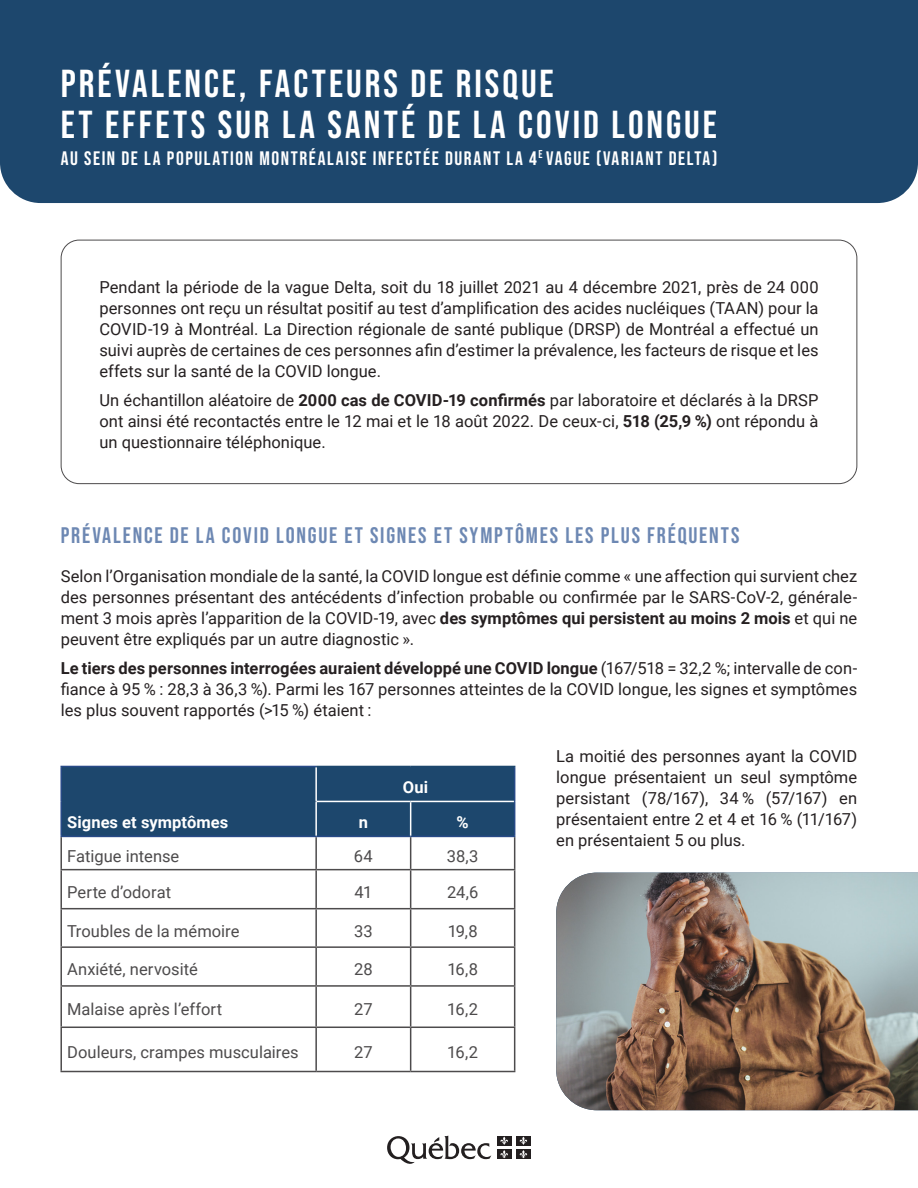
<style>
.page{position:relative;width:918px;height:1188px;background:#fff}
.page>*{position:absolute;margin:0;border:0;box-sizing:border-box;transform-origin:0 0}
._50_Header_gray_C_Be{font:700 39px/40.5px "Bebas Neue Pro";letter-spacing:.08em;color:#fff}
._50_Header_gray_C_Be-2{font:700 22.5px "Bebas Neue Pro";letter-spacing:.085em;color:#6d88b3}
._50_Header_gray_C_Be-3{font:19.5px "Bebas Neue";letter-spacing:.08em;color:#fff}
._8_12_Content_gray_R{font:16.5px/21px "Roboto";color:#252021;text-align:justify}
._7_Content_gray_Robo{font:16.5px "Roboto";color:#4d4b4c}
._7_Content_gray_C_Ro{font:16.5px "Roboto";letter-spacing:-.005em;color:#4d4b4c}
._7_Content_gray_Robo-2{font:700 16.5px "Roboto";letter-spacing:.005em;color:#fff}
._7_Content_gray_C_Ro-2{font:700 16.5px "Roboto";color:#fff}
.s1{font-weight:700}
</style>
<div class="page">
<div style="left:0;top:0;width:918px;height:203px;background:#1d476d"></div>
<img style="left:556px;top:873px;width:362px;height:237px">
<div style="left:61px;top:240px;width:796px;height:244px;border:1px solid #4d4b4c;border-radius:18px"></div>
<div style="left:62px;top:767px;width:452px;height:69px;background:#1d476d"></div>
<svg style="left:62px;top:837px;width:452px;height:234px"></svg>
<hr style="left:60px;top:837px;width:2px;height:32px;background:#4d4b4c">
<hr style="left:315px;top:837px;width:2px;height:32px;background:#4d4b4c">
<hr style="left:410px;top:837px;width:1px;height:32px;background:#4d4b4c">
<hr style="left:514px;top:837px;width:1px;height:32px;background:#4d4b4c">
<hr style="left:60px;top:869px;width:256px;height:1px;background:#4d4b4c">
<hr style="left:60px;top:870px;width:2px;height:38px;background:#4d4b4c">
<hr style="left:316px;top:869px;width:95px;height:1px;background:#4d4b4c">
<hr style="left:315px;top:870px;width:2px;height:38px;background:#4d4b4c">
<hr style="left:411px;top:869px;width:104px;height:1px;background:#4d4b4c">
<hr style="left:410px;top:870px;width:1px;height:38px;background:#4d4b4c">
<hr style="left:514px;top:870px;width:1px;height:38px;background:#4d4b4c">
<hr style="left:60px;top:908px;width:256px;height:1px;background:#4d4b4c">
<hr style="left:60px;top:909px;width:2px;height:37px;background:#4d4b4c">
<hr style="left:316px;top:908px;width:95px;height:1px;background:#4d4b4c">
<hr style="left:315px;top:909px;width:2px;height:37px;background:#4d4b4c">
<hr style="left:411px;top:908px;width:104px;height:1px;background:#4d4b4c">
<hr style="left:410px;top:909px;width:1px;height:37px;background:#4d4b4c">
<hr style="left:514px;top:909px;width:1px;height:37px;background:#4d4b4c">
<hr style="left:60px;top:946px;width:256px;height:2px;background:#4d4b4c">
<hr style="left:60px;top:948px;width:2px;height:37px;background:#4d4b4c">
<hr style="left:316px;top:946px;width:95px;height:2px;background:#4d4b4c">
<hr style="left:315px;top:948px;width:2px;height:37px;background:#4d4b4c">
<hr style="left:411px;top:946px;width:104px;height:2px;background:#4d4b4c">
<hr style="left:410px;top:948px;width:1px;height:37px;background:#4d4b4c">
<hr style="left:514px;top:948px;width:1px;height:37px;background:#4d4b4c">
<hr style="left:60px;top:985px;width:256px;height:2px;background:#4d4b4c">
<hr style="left:60px;top:987px;width:2px;height:40px;background:#4d4b4c">
<hr style="left:316px;top:985px;width:95px;height:2px;background:#4d4b4c">
<hr style="left:315px;top:987px;width:2px;height:40px;background:#4d4b4c">
<hr style="left:411px;top:985px;width:104px;height:2px;background:#4d4b4c">
<hr style="left:410px;top:987px;width:1px;height:40px;background:#4d4b4c">
<hr style="left:514px;top:987px;width:1px;height:40px;background:#4d4b4c">
<hr style="left:60px;top:1027px;width:256px;height:1px;background:#4d4b4c">
<hr style="left:60px;top:1028px;width:2px;height:43px;background:#4d4b4c">
<hr style="left:316px;top:1027px;width:95px;height:1px;background:#4d4b4c">
<hr style="left:315px;top:1028px;width:2px;height:43px;background:#4d4b4c">
<hr style="left:411px;top:1027px;width:104px;height:1px;background:#4d4b4c">
<hr style="left:410px;top:1028px;width:1px;height:43px;background:#4d4b4c">
<hr style="left:514px;top:1028px;width:1px;height:43px;background:#4d4b4c">
<hr style="left:60px;top:1071px;width:256px;height:1px;background:#4d4b4c">
<hr style="left:316px;top:1071px;width:95px;height:1px;background:#4d4b4c">
<hr style="left:411px;top:1071px;width:104px;height:1px;background:#4d4b4c">
<hr style="left:514px;top:767px;width:1px;height:34px;background:#284a87">
<hr style="left:514px;top:801px;width:1px;height:35px;background:#284a87">
<hr style="left:60px;top:836px;width:256px;height:1px;background:#284a87">
<hr style="left:316px;top:836px;width:95px;height:1px;background:#284a87">
<hr style="left:411px;top:836px;width:104px;height:1px;background:#284a87">
<hr style="left:315px;top:767px;width:2px;height:34px;background:#fff">
<hr style="left:315px;top:801px;width:2px;height:35px;background:#fff">
<hr style="left:410px;top:802px;width:1px;height:34px;background:#fff">
<hr style="left:316px;top:766px;width:95px;height:1px;background:#1d476d">
<hr style="left:411px;top:766px;width:104px;height:1px;background:#1d476d">
<hr style="left:317px;top:801px;width:94px;height:1px;background:#fff">
<hr style="left:411px;top:801px;width:103px;height:1px;background:#fff">
<hr style="left:60px;top:766px;width:256px;height:1px;background:#284a87">
<hr style="left:60px;top:767px;width:2px;height:34px;background:#284a87">
<hr style="left:60px;top:801px;width:2px;height:35px;background:#284a87">
<hr style="left:62px;top:801px;width:253px;height:1px;background:#1d476d">
<svg style="left:387px;top:1136px;width:104px;height:28px"></svg>
<div style="left:497px;top:1136px;width:15px;height:9px;background:#231f20"></div>
<div style="left:516px;top:1136px;width:15px;height:9px;background:#231f20"></div>
<div style="left:497px;top:1150px;width:15px;height:9px;background:#231f20"></div>
<svg style="left:500px;top:1137px;width:8px;height:21px"></svg>
<div style="left:516px;top:1150px;width:15px;height:9px;background:#231f20"></div>
<svg style="left:519px;top:1137px;width:8px;height:21px"></svg>
<p class="_50_Header_gray_C_Be" style="left:61px;top:63px;width:658px">PRÉVALENCE, FACTEURS DE RISQUE<br>ET EFFETS SUR LA SANTÉ DE LA COVID LONGUE</p>
<p class="_50_Header_gray_C_Be-3" style="left:61px;top:147px;width:658px">AU SEIN DE LA POPULATION MONTRÉALAISE INFECTÉE DURANT LA 4<sup>E</sup> VAGUE (VARIANT DELTA)</p>
<p class="_8_12_Content_gray_R" style="left:99px;top:276px;width:721px">Pendant la période de la vague Delta, soit du 18 juillet 2021 au 4 décembre 2021, près de 24 000 personnes ont reçu un résultat positif au test d’amplification des acides nucléiques (TAAN) pour la COVID-19 à Montréal. La Direction régionale de santé publique (DRSP) de Montréal a effectué un suivi auprès de certaines de ces personnes afin d’estimer la prévalence, les facteurs de risque et les effets sur la santé de la COVID longue.</p>
<p class="_8_12_Content_gray_R" style="left:99px;top:389px;width:721px">Un échantillon aléatoire de <span class="s1">2000 cas de COVID-19 confirmés</span> par laboratoire et déclarés à la DRSP ont ainsi été recontactés entre le 12 mai et le 18 août 2022. De ceux-ci, <span class="s1">518 (25,9 %)</span> ont répondu à un questionnaire téléphonique.</p>
<p class="_50_Header_gray_C_Be-2" style="left:61px;top:522px;width:680px">PRÉVALENCE DE LA COVID LONGUE ET SIGNES ET SYMPTÔMES LES PLUS FRÉQUENTS</p>
<p class="_8_12_Content_gray_R" style="left:61px;top:565px;width:798px">Selon l’Organisation mondiale de la santé, la COVID longue est définie comme « une affection qui survient chez des personnes présentant des antécédents d’infection probable ou confirmée par le SARS-CoV-2, générale&shy;ment 3 mois après l’apparition de la COVID-19, avec <span class="s1">des symptômes qui persistent au moins 2 mois</span> et qui ne peuvent être expliqués par un autre diagnostic ».</p>
<p class="_8_12_Content_gray_R" style="left:61px;top:657px;width:798px"><span class="s1">Le tiers des personnes interrogées auraient développé une COVID longue</span> (167/518 = 32,2 %; intervalle de con&shy;fiance à 95 % : 28,3 à 36,3 %). Parmi les 167 personnes atteintes de la COVID longue, les signes et symptômes les plus souvent rapportés (&gt;15 %) étaient :</p>
<p class="_8_12_Content_gray_R" style="left:556px;top:745px;width:303px">La moitié des personnes ayant la COVID longue présentaient un seul symptôme persistant (78/167), 34 % (57/167) en présentaient entre 2 et 4 et 16 % (11/167) en présentaient 5 ou plus.</p>
<p class="_7_Content_gray_C_Ro-2" style="left:403px;top:775px;width:27px">Oui</p>
<p class="_7_Content_gray_Robo-2" style="left:67px;top:810px;width:163px">Signes et symptômes</p>
<p class="_7_Content_gray_C_Ro-2" style="left:359px;top:810px;width:11px">n</p>
<p class="_7_Content_gray_C_Ro-2" style="left:457px;top:810px;width:14px">%</p>
<p class="_7_Content_gray_Robo" style="left:67px;top:844px;width:114px">Fatigue intense</p>
<p class="_7_Content_gray_C_Ro" style="left:354px;top:844px;width:20px">64</p>
<p class="_7_Content_gray_C_Ro" style="left:447px;top:844px;width:33px">38,3</p>
<p class="_7_Content_gray_Robo" style="left:67px;top:880px;width:105px">Perte d’odorat</p>
<p class="_7_Content_gray_C_Ro" style="left:354px;top:880px;width:19px">41</p>
<p class="_7_Content_gray_C_Ro" style="left:447px;top:880px;width:33px">24,6</p>
<p class="_7_Content_gray_Robo" style="left:67px;top:919px;width:174px">Troubles de la mémoire</p>
<p class="_7_Content_gray_C_Ro" style="left:354px;top:919px;width:20px">33</p>
<p class="_7_Content_gray_C_Ro" style="left:448px;top:919px;width:31px">19,8</p>
<p class="_7_Content_gray_Robo" style="left:67px;top:958px;width:132px">Anxiété, nervosité</p>
<p class="_7_Content_gray_C_Ro" style="left:354px;top:958px;width:20px">28</p>
<p class="_7_Content_gray_C_Ro" style="left:447px;top:958px;width:32px">16,8</p>
<p class="_7_Content_gray_Robo" style="left:67px;top:998px;width:156px">Malaise après l’effort</p>
<p class="_7_Content_gray_C_Ro" style="left:354px;top:998px;width:20px">27</p>
<p class="_7_Content_gray_C_Ro" style="left:447px;top:998px;width:32px">16,2</p>
<p class="_7_Content_gray_Robo" style="left:67px;top:1041px;width:233px">Douleurs, crampes musculaires</p>
<p class="_7_Content_gray_C_Ro" style="left:354px;top:1041px;width:20px">27</p>
<p class="_7_Content_gray_C_Ro" style="left:447px;top:1041px;width:32px">16,2</p>
</div>
